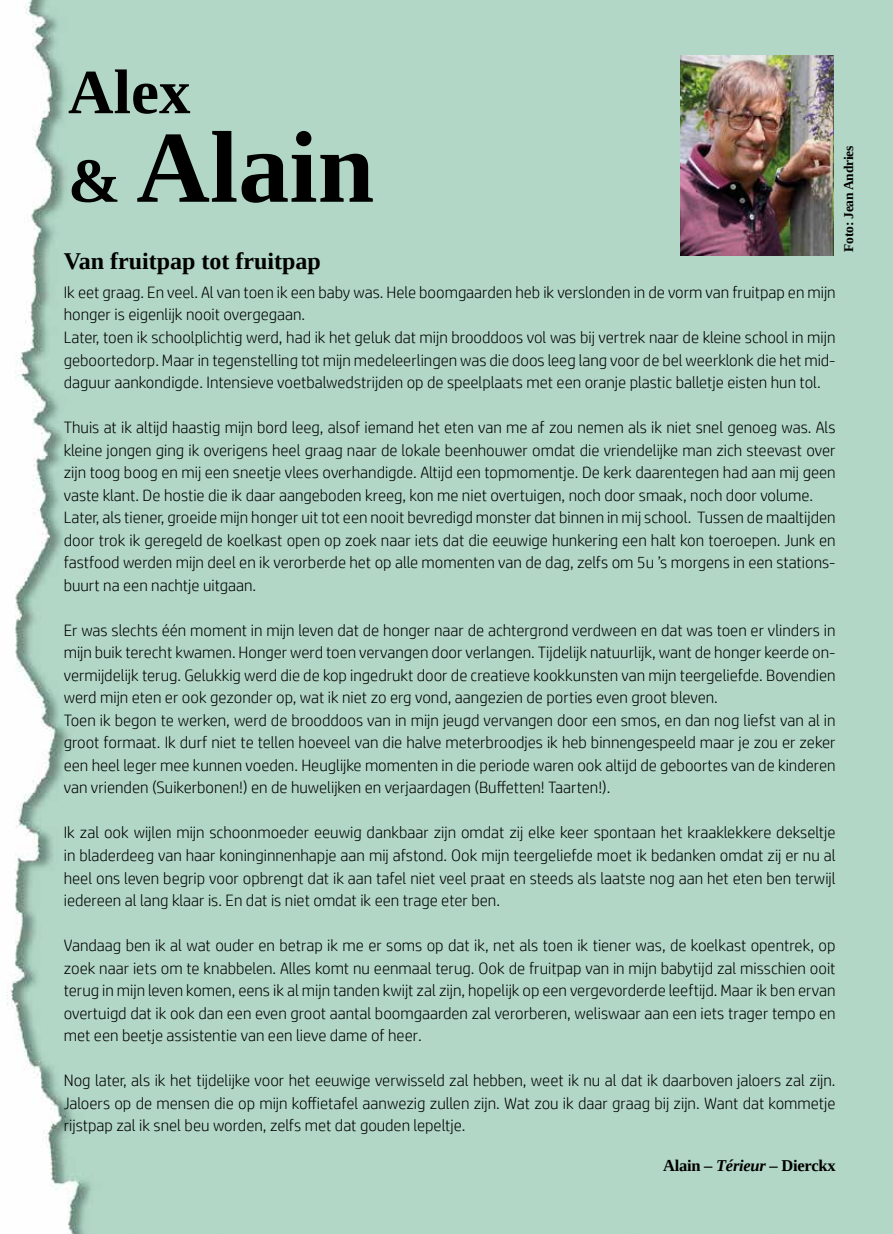
<style>
.page{position:relative;width:893px;height:1234px;background:#fff}
.page>*{position:absolute;margin:0;border:0;box-sizing:border-box;transform-origin:0 0}
.t1{font:700 102px "Tinos";color:#000}
.t2{font:700 63px "Tinos";color:#000}
.t3{font:700 24px "Tinos";color:#000}
.t4{font:300 16.5px/22.5px "HP Simplified";color:#000}
.t5{font:700 16.5px "Tinos";letter-spacing:-.015em;color:#000}
.t6{font:700 13.5px "Tinos";letter-spacing:-.015em;color:#000}
.s1{font-size:63px}
.s2{font-style:italic}
</style>
<div class="page">
<div style="left:7px;top:0;width:886px;height:1233px;background:#b2d7c6"></div>
<img style="left:680px;top:55px;width:153px;height:200px">
<h2 class="t2" style="left:68px;top:50px;width:124px">Alex</h2>
<h1 class="t1" style="left:68px;top:99px;width:308px"><span class="s1">&amp;</span> Alain</h1>
<h3 class="t3" style="left:64px;top:245px;width:259px">Van fruitpap tot fruitpap</h3>
<p class="t4" style="left:64px;top:280px;width:773px">Ik eet graag. En veel. Al van toen ik een baby was. Hele boomgaarden heb ik verslonden in de vorm van fruitpap en mijn honger is eigenlijk nooit overgegaan.<br>Later, toen ik schoolplichtig werd, had ik het geluk dat mijn brooddoos vol was bij vertrek naar de kleine school in mijn geboortedorp. Maar in tegenstelling tot mijn medeleerlingen was die doos leeg lang voor de bel weerklonk die het mid&shy;daguur aankondigde. Intensieve voetbalwedstrijden op de speelplaats met een oranje plastic balletje eisten hun tol.</p>
<p class="t4" style="left:64px;top:415px;width:773px">Thuis at ik altijd haastig mijn bord leeg, alsof iemand het eten van me af zou nemen als ik niet snel genoeg was. Als kleine jongen ging ik overigens heel graag naar de lokale beenhouwer omdat die vriendelijke man zich steevast over zijn toog boog en mij een sneetje vlees overhandigde. Altijd een topmomentje. De kerk daarentegen had aan mij geen vaste klant. De hostie die ik daar aangeboden kreeg, kon me niet overtuigen, noch door smaak, noch door volume.<br>Later, als tiener, groeide mijn honger uit tot een nooit bevredigd monster dat binnen in mij school. Tussen de maaltijden door trok ik geregeld de koelkast open op zoek naar iets dat die eeuwige hunkering een halt kon toeroepen. Junk en fastfood werden mijn deel en ik verorberde het op alle momenten van de dag, zelfs om 5u ’s morgens in een stations&shy;buurt na een nachtje uitgaan.</p>
<p class="t4" style="left:64px;top:618px;width:773px">Er was slechts één moment in mijn leven dat de honger naar de achtergrond verdween en dat was toen er vlinders in mijn buik terecht kwamen. Honger werd toen vervangen door verlangen. Tijdelijk natuurlijk, want de honger keerde on&shy;vermijdelijk terug. Gelukkig werd die de kop ingedrukt door de creatieve kookkunsten van mijn teergeliefde. Bovendien werd mijn eten er ook gezonder op, wat ik niet zo erg vond, aangezien de porties even groot bleven.<br>Toen ik begon te werken, werd de brooddoos van in mijn jeugd vervangen door een smos, en dan nog liefst van al in groot formaat. Ik durf niet te tellen hoeveel van die halve meterbroodjes ik heb binnengespeeld maar je zou er zeker een heel leger mee kunnen voeden. Heuglijke momenten in die periode waren ook altijd de geboortes van de kinderen van vrienden (Suikerbonen!) en de huwelijken en verjaardagen (Buffetten! Taarten!).</p>
<p class="t4" style="left:64px;top:820px;width:773px;text-align:justify">Ik zal ook wijlen mijn schoonmoeder eeuwig dankbaar zijn omdat zij elke keer spontaan het kraaklekkere dekseltje in bladerdeeg van haar koninginnenhapje aan mij afstond. Ook mijn teergeliefde moet ik bedanken omdat zij er nu al heel ons leven begrip voor opbrengt dat ik aan tafel niet veel praat en steeds als laatste nog aan het eten ben terwijl iedereen al lang klaar is. En dat is niet omdat ik een trage eter ben.</p>
<p class="t4" style="left:64px;top:933px;width:773px;text-align:justify">Vandaag ben ik al wat ouder en betrap ik me er soms op dat ik, net als toen ik tiener was, de koelkast opentrek, op zoek naar iets om te knabbelen. Alles komt nu eenmaal terug. Ook de fruitpap van in mijn babytijd zal misschien ooit terug in mijn leven komen, eens ik al mijn tanden kwijt zal zijn, hopelijk op een vergevorderde leeftijd. Maar ik ben ervan overtuigd dat ik ook dan een even groot aantal boomgaarden zal verorberen, weliswaar aan een iets trager tempo en met een beetje assistentie van een lieve dame of heer.</p>
<p class="t4" style="left:64px;top:1068px;width:773px;text-align:justify">Nog later, als ik het tijdelijke voor het eeuwige verwisseld zal hebben, weet ik nu al dat ik daarboven jaloers zal zijn.<br>Jaloers op de mensen die op mijn koffietafel aanwezig zullen zijn. Wat zou ik daar graag bij zijn. Want dat kommetje rijstpap zal ik snel beu worden, zelfs met dat gouden lepeltje.</p>
<p class="t5" style="left:663px;top:1154px;width:174px">Alain – <span class="s2">Térieur</span> – Dierckx</p>
<p class="t6" style="left:840px;top:252px;width:108px;rotate:-90deg">Foto: Jean Andries</p>
</div>
